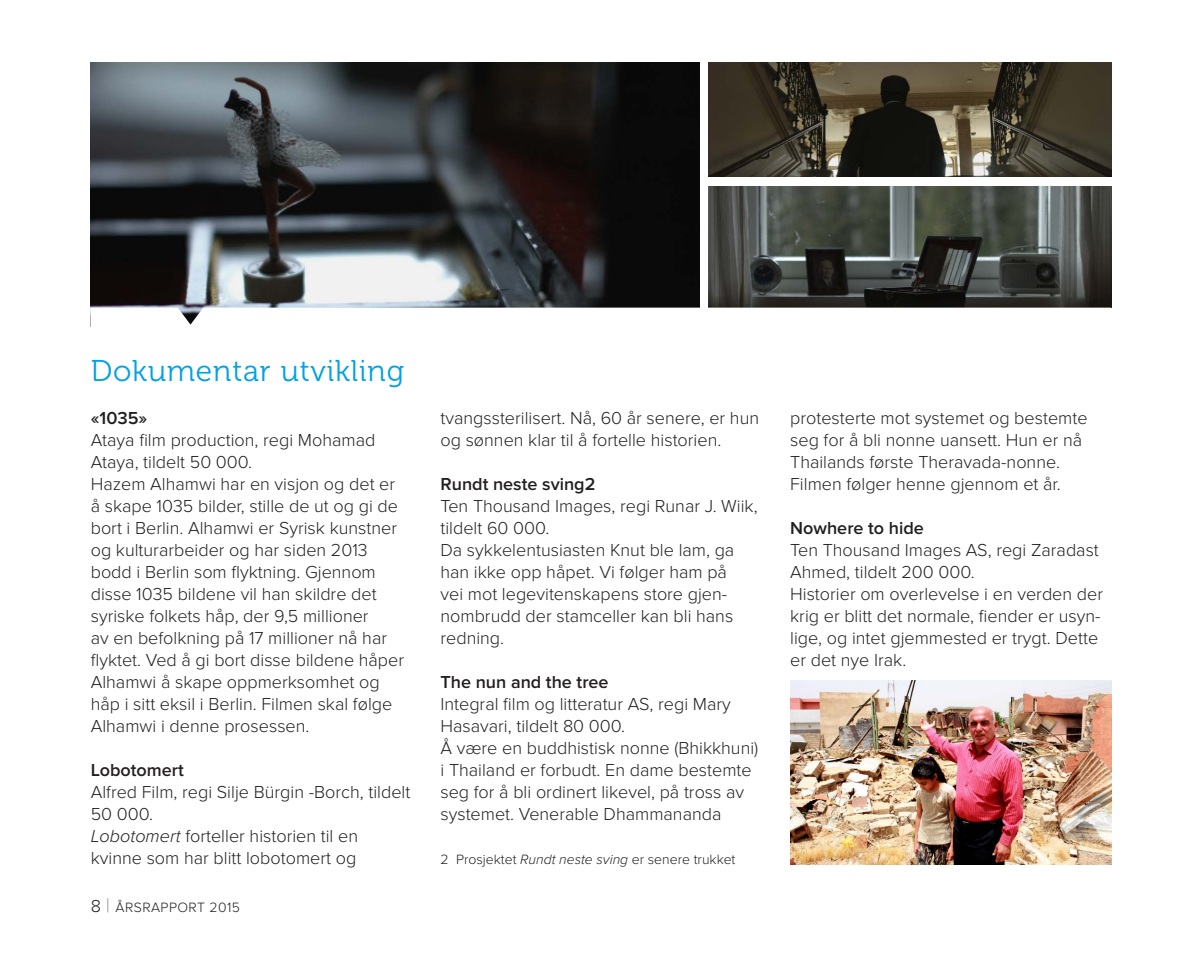
<style>
.page{position:relative;width:1191px;height:964px;background:#fff}
.page>*{position:absolute;margin:0;border:0;box-sizing:border-box;transform-origin:0 0}
.t1{font:30px "Museo 300";letter-spacing:.03em;color:#00a1e3}
.t2{font:300 18px/22px "Proxima Nova";color:#231f20}
.t3{font:600 18px "Proxima Nova";color:#231f20}
.t4{font:300 14px "Proxima Nova";color:#231f20}
.t5{font:300 14px "Proxima Nova";letter-spacing:.03em;color:#231f20}
.s1{font-style:italic}
.s2{font-size:18px}
.s3{font-size:20px;color:#939598}
</style>
<div class="page">
<img style="left:91px;top:62px;width:608px;height:246px">
<img style="left:709px;top:186px;width:402px;height:122px">
<img style="left:709px;top:62px;width:402px;height:115px">
<img style="left:790px;top:681px;width:321px;height:184px">
<svg style="left:90px;top:308px;width:113px;height:19px"></svg>
<h1 class="t1" style="left:91px;top:355px;width:315px">Dokumentar utvikling</h1>
<p class="t3" style="left:91px;top:408px;width:58px">«1035»</p>
<p class="t2" style="left:91px;top:430px;width:315px">Ataya film production, regi Mohamad Ataya, tildelt 50 000.<br>Hazem Alhamwi har en visjon og det er å skape 1035 bilder, stille de ut og gi de bort i Berlin. Alhamwi er Syrisk kunstner og kulturarbeider og har siden 2013 bodd i Berlin som flyktning. Gjennom disse 1035 bildene vil han skildre det syriske folkets håp, der 9,5 millioner<br>av en befolkning på 17 millioner nå har flyktet. Ved å gi bort disse bildene håper Alhamwi å skape oppmerksomhet og håp i sitt eksil i Berlin. Filmen skal følge Alhamwi i denne prosessen.</p>
<p class="t3" style="left:91px;top:760px;width:95px">Lobotomert</p>
<p class="t2" style="left:91px;top:781px;width:321px">Alfred Film, regi Silje Bürgin -Borch, tildelt<br>50 000.<br><span class="s1">Lobotomert</span> forteller historien til en kvinne som har blitt lobotomert og</p>
<p class="t5" style="left:91px;top:899px;width:151px"><span class="s2">8</span> <span class="s3">|</span> ÅRSRAPPORT 2015</p>
<p class="t2" style="left:440px;top:407px;width:320px">tvangssterilisert. Nå, 60 år senere, er hun og sønnen klar til å fortelle historien.</p>
<p class="t3" style="left:440px;top:474px;width:156px">Rundt neste sving2</p>
<p class="t2" style="left:440px;top:495px;width:319px">Ten Thousand Images, regi Runar J. Wiik, tildelt 60 000.<br>Da sykkelentusiasten Knut ble lam, ga han ikke opp håpet. Vi følger ham på<br>vei mot legevitenskapens store gjen&shy;nombrudd der stamceller kan bli hans redning.</p>
<p class="t3" style="left:440px;top:672px;width:170px">The nun and the tree</p>
<p class="t2" style="left:440px;top:693px;width:319px">Integral film og litteratur AS, regi Mary Hasavari, tildelt 80 000.<br>Å være en buddhistisk nonne (Bhikkhuni) i Thailand er forbudt. En dame bestemte seg for å bli ordinert likevel, på tross av systemet. Venerable Dhammananda</p>
<p class="t4" style="left:440px;top:851px;width:296px">2 Prosjektet <span class="s1">Rundt neste sving</span> er senere trukket</p>
<p class="t2" style="left:790px;top:408px;width:299px">protesterte mot systemet og bestemte seg for å bli nonne uansett. Hun er nå Thailands første Theravada-nonne.<br>Filmen følger henne gjennom et år.</p>
<p class="t3" style="left:790px;top:518px;width:135px">Nowhere to hide</p>
<p class="t2" style="left:790px;top:539px;width:314px">Ten Thousand Images AS, regi Zaradast Ahmed, tildelt 200 000.<br>Historier om overlevelse i en verden der krig er blitt det normale, fiender er usyn&shy;lige, og intet gjemmested er trygt. Dette er det nye Irak.</p>
</div>
